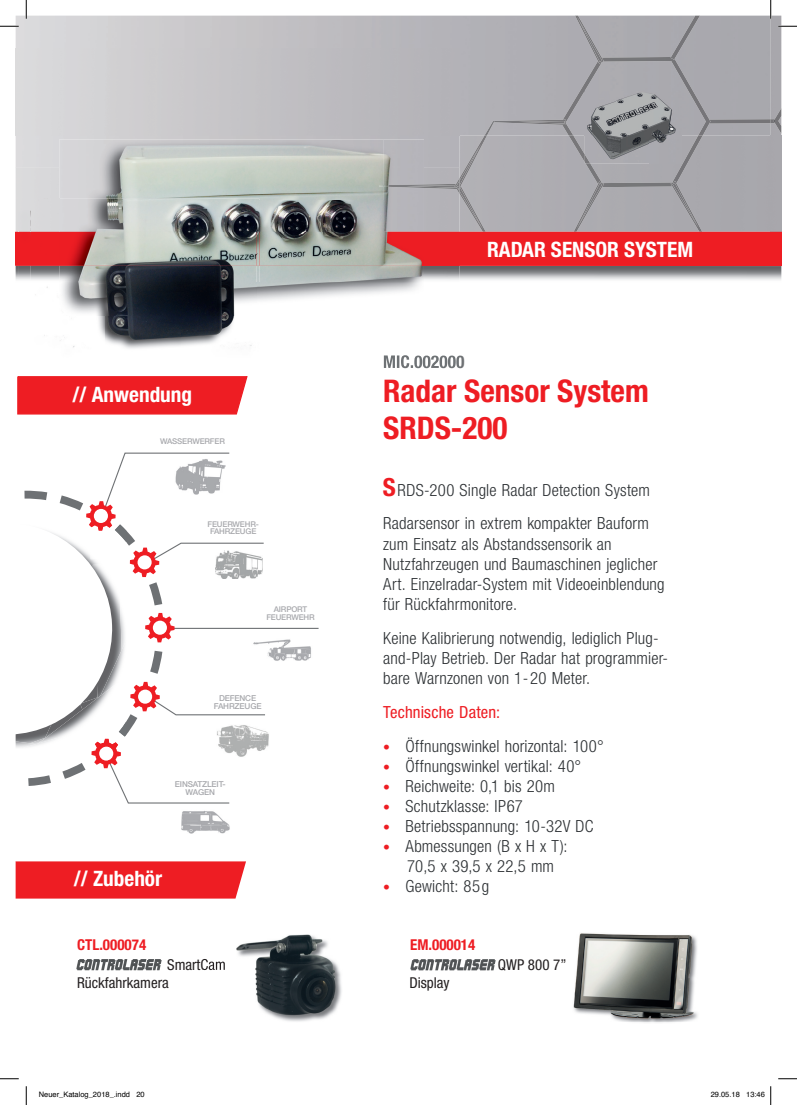
<style>
.page{position:relative;width:797px;height:1105px;background:#fff}
.page>*{position:absolute;margin:0;border:0;box-sizing:border-box;transform-origin:0 0}
.t1{font:700 condensed 31.25px/37.5px "Helvetica Neue LT Std";color:#ee1d23}
.t2{font:700 condensed 25px "Helvetica Neue LT Std";color:#ee1d23}
.t3{font:700 condensed 21.25px "Helvetica Neue LT Std";color:#fff}
.t4{font:300 condensed 16.75px/20.1px "Helvetica Neue LT Std";letter-spacing:.01em;color:#2c3033}
.t5{font:condensed 16.75px "Helvetica Neue LT Std";letter-spacing:.01em;color:#ee1d23}
.t6{font:condensed 15px/18px "Helvetica Neue";color:#231f20}
.t7{font:700 condensed 15px "Helvetica Neue LT Std";color:#ee1d23}
.t8{font:500 8.12px/8.1px "Helvetica Neue LT Std";letter-spacing:-.02em;color:#a8a9ad;text-align:center}
.t9{font:500 7.88px/7.9px "Helvetica Neue LT Std";letter-spacing:-.02em;color:#a8a9ad;text-align:center}
.t10{font:7.5px "Helvetica";color:#000}
.s1{font-size:13.75px;color:#ee1d23}
</style>
<div class="page">
<img style="left:16px;top:16px;width:765px;height:116px">
<img style="left:572px;top:932px;width:127px;height:89px">
<img style="left:203px;top:959px;width:22px;height:11px">
<img style="left:237px;top:934px;width:105px;height:88px">
<svg style="left:410px;top:959px;width:85px;height:11px"></svg>
<img style="left:774px;top:108px;width:7px;height:24px">
<img style="left:266px;top:639px;width:45px;height:22px">
<hr style="left:172px;top:628px;width:146px;height:1px;background:#6e7174">
<svg style="left:17px;top:376px;width:231px;height:39px;background:#ee252b"></svg>
<div style="left:16px;top:861px;width:230px;height:37px;background:#ee1d23"></div>
<svg style="left:16px;top:452px;width:250px;height:352px"></svg>
<img style="left:181px;top:811px;width:49px;height:23px">
<img style="left:216px;top:725px;width:53px;height:33px">
<img style="left:710px;top:119px;width:60px;height:5px">
<svg style="left:770px;top:119px;width:5px;height:4px"></svg>
<img style="left:562px;top:57px;width:148px;height:75px">
<img style="left:670px;top:16px;width:30px;height:44px">
<img style="left:494px;top:120px;width:72px;height:5px">
<img style="left:575px;top:16px;width:29px;height:48px">
<img style="left:484px;top:121px;width:10px;height:11px">
<img style="left:16px;top:266px;width:765px;height:14px">
<svg style="left:459px;top:132px;width:322px;height:134px;background:#b98388"></svg>
<img style="left:16px;top:48px;width:443px;height:119px">
<img style="left:384px;top:355px;width:75px;height:13px">
<img style="left:424px;top:184px;width:35px;height:10px">
<svg style="left:454px;top:178px;width:5px;height:11px"></svg>
<img style="left:16px;top:232px;width:443px;height:34px">
<img style="left:259px;top:232px;width:165px;height:69px">
<img style="left:59px;top:139px;width:324px;height:62px">
<img style="left:383px;top:139px;width:41px;height:93px">
<img style="left:259px;top:201px;width:125px;height:31px">
<img style="left:379px;top:184px;width:45px;height:4px">
<img style="left:19px;top:210px;width:12px;height:70px">
<img style="left:31px;top:199px;width:228px;height:33px">
<img style="left:257px;top:282px;width:2px;height:19px">
<svg style="left:257px;top:266px;width:2px;height:16px"></svg>
<img style="left:257px;top:232px;width:2px;height:34px">
<img style="left:44px;top:287px;width:62px;height:61px">
<img style="left:106px;top:315px;width:146px;height:34px">
<img style="left:31px;top:232px;width:28px;height:48px">
<img style="left:59px;top:210px;width:198px;height:105px">
<svg style="left:76px;top:959px;width:86px;height:11px"></svg>
<svg style="left:0;top:25px;width:19px;height:2px"></svg>
<svg style="left:778px;top:25px;width:19px;height:2px"></svg>
<svg style="left:0;top:1078px;width:19px;height:1px"></svg>
<svg style="left:778px;top:1078px;width:19px;height:1px"></svg>
<svg style="left:25px;top:0;width:2px;height:19px"></svg>
<svg style="left:25px;top:1086px;width:2px;height:19px"></svg>
<svg style="left:770px;top:0;width:1px;height:19px"></svg>
<svg style="left:770px;top:1086px;width:1px;height:19px"></svg>
<p class="t3" style="left:73px;top:381px;width:121px">// Anwendung</p>
<p class="t9" style="left:160px;top:438px;width:66px">WASSERWERFER</p>
<p class="t9" style="left:207px;top:520px;width:53px">FEUERWEHR-<br>FAHRZEUGE</p>
<p class="t9" style="left:266px;top:605px;width:50px">AIRPORT<br>FEUERWEHR</p>
<p class="t8" style="left:214px;top:694px;width:49px">DEFENCE<br>FAHRZEUGE</p>
<p class="t8" style="left:175px;top:780px;width:52px">EINSATZLEIT-<br>WAGEN</p>
<p class="t3" style="left:74px;top:866px;width:90px">// Zubehör</p>
<p class="t7" style="left:77px;top:936px;width:70px">CTL.000074</p>
<p class="t6" style="left:77px;top:955px;width:150px;text-indent:90px">SmartCam<br>Rückfahrkamera</p>
<p class="t3" style="left:487px;top:237px;width:207px">RADAR SENSOR SYSTEM</p>
<h1 class="t1" style="left:383px;top:371px;width:267px">Radar Sensor System<br>SRDS-200</h1>
<h2 class="t2" style="left:383px;top:472px;width:14px">S</h2>
<p class="t4" style="left:383px;top:473px;width:268px;line-height:33.9px;text-align:right">RDS-200 Single Radar Detection System<br>Radarsensor in extrem kompakter Bauform</p>
<p class="t4" style="left:383px;top:533px;width:283px">zum Einsatz als Abstandssensorik an Nutzfahrzeugen und Baumaschinen jeglicher Art. Einzelradar-System mit Videoeinblendung für Rückfahrmonitore.</p>
<p class="t4" style="left:383px;top:627px;width:286px">Keine Kalibrierung notwendig, lediglich Plug&shy;and-Play Betrieb. Der Radar hat programmier&shy;bare Warnzonen von 1-20 Meter.</p>
<p class="t5" style="left:383px;top:702px;width:119px">Technische Daten:</p>
<p class="t4" style="left:383px;top:735px;width:222px"><span class="s1">•</span> Öffnungswinkel horizontal: 100°</p>
<p class="t4" style="left:383px;top:755px;width:200px"><span class="s1">•</span> Öffnungswinkel vertikal: 40°</p>
<p class="t4" style="left:383px;top:776px;width:173px"><span class="s1">•</span> Reichweite: 0,1 bis 20m</p>
<p class="t4" style="left:383px;top:796px;width:141px"><span class="s1">•</span> Schutzklasse: IP67</p>
<p class="t4" style="left:383px;top:816px;width:212px"><span class="s1">•</span> Betriebsspannung: 10-32V DC</p>
<p class="t4" style="left:407px;top:836px;width:162px;text-indent:-24px"><span class="s1">•</span> Abmessungen (B x H x T):<br>70,5 x 39,5 x 22,5 mm</p>
<p class="t4" style="left:383px;top:876px;width:108px"><span class="s1">•</span> Gewicht: 85g</p>
<p class="t7" style="left:410px;top:936px;width:67px">EM.000014</p>
<p class="t6" style="left:409px;top:974px;width:42px">Display</p>
<p class="t6" style="left:498px;top:956px;width:70px">QWP 800 7”</p>
<p class="t10" style="left:39px;top:1089px;width:107px">Neuer_Katalog_2018_.indd 20</p>
<p class="t10" style="left:710px;top:1089px;width:56px">29.05.18 13:46</p>
</div>
